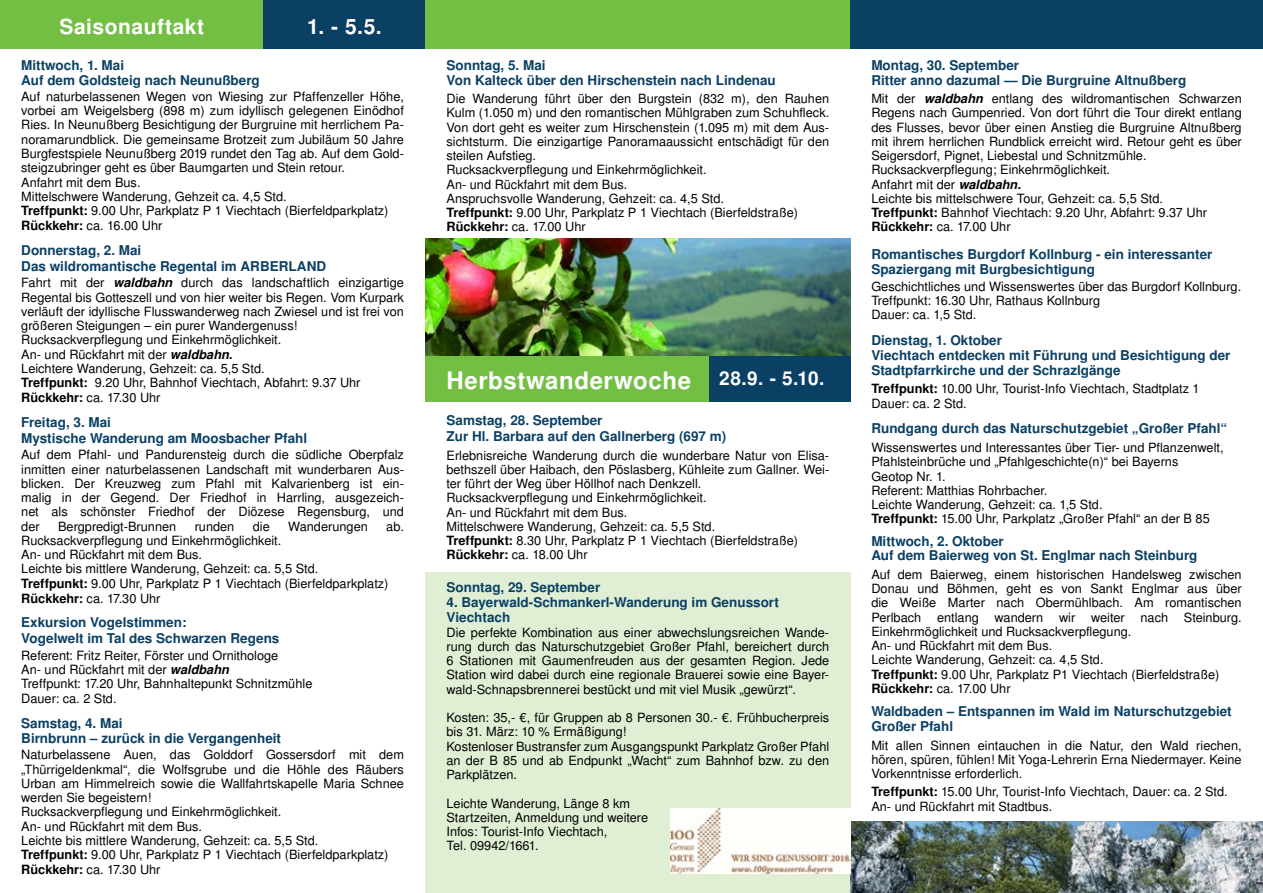
<style>
.page{position:relative;width:1263px;height:893px;background:#fff}
.page>*{position:absolute;margin:0;border:0;box-sizing:border-box;transform-origin:0 0}
.t1{font:700 24px "Nimbus San L";letter-spacing:.025em;color:#fff}
.t2{font:700 21px "Nimbus San L";letter-spacing:.025em;color:#fff}
.t3{font:700 13.5px/15px "Nimbus San L";color:#0b4065}
.t4{font:12.75px/14.2px "Nimbus San L";color:#000}
.s1{font-weight:700}
.s2{font-weight:700;font-style:italic}
</style>
<div class="page">
<img style="left:425px;top:239px;width:425px;height:117px">
<div style="left:0;top:0;width:264px;height:49px;background:#72bf44"></div>
<div style="left:425px;top:356px;width:284px;height:45px;background:#72bf44"></div>
<div style="left:425px;top:0;width:425px;height:49px;background:#72bf44"></div>
<div style="left:850px;top:0;width:413px;height:49px;background:#0b4065"></div>
<div style="left:264px;top:0;width:161px;height:49px;background:#0b4065"></div>
<div style="left:709px;top:356px;width:141px;height:45px;background:#0b4065"></div>
<div style="left:425px;top:573px;width:425px;height:320px;background:#e0efd4"></div>
<img style="left:850px;top:821px;width:413px;height:72px">
<img style="left:670px;top:808px;width:180px;height:66px">
<h2 class="t2" style="left:60px;top:14px;width:146px">Saisonauftakt</h2>
<h2 class="t2" style="left:307px;top:14px;width:76px">1. - 5.5.</h2>
<p class="t3" style="left:21px;top:58px;width:240px">Mittwoch, 1. Mai<br>Auf dem Goldsteig nach Neunußberg</p>
<p class="t4" style="left:21px;top:89px;width:384px">Auf naturbelassenen Wegen von Wiesing zur Pfaffenzeller Höhe, vorbei am Weigelsberg (898 m) zum idyllisch gelegenen Einödhof Ries. In Neunußberg Besichtigung der Burgruine mit herrlichem Pa&shy;noramarundblick. Die gemeinsame Brotzeit zum Jubiläum 50 Jahre Burgfestspiele Neunußberg 2019 rundet den Tag ab. Auf dem Gold&shy;steigzubringer geht es über Baumgarten und Stein retour.<br>Anfahrt mit dem Bus.<br>Mittelschwere Wanderung, Gehzeit ca. 4,5 Std.<br><span class="s1">Treffpunkt:</span> 9.00 Uhr, Parkplatz P 1 Viechtach (Bierfeldparkplatz)<br><span class="s1">Rückkehr:</span> ca. 16.00 Uhr</p>
<p class="t3" style="left:21px;top:242px;width:259px;line-height:16.2px">Donnerstag, 2. Mai<br>Das wildromantische Regental im AR BERLAND</p>
<p class="t4" style="left:21px;top:276px;width:384px">Fahrt mit der <span class="s2">waldbahn</span> durch das landschaftlich einzigartige Regental bis Gotteszell und von hier weiter bis Regen. Vom Kurpark verläuft der idyllische Flusswanderweg nach Zwiesel und ist frei von größeren Steigungen – ein purer Wandergenuss!<br>Rucksackverpflegung und Einkehrmöglichkeit.<br>An- und Rückfahrt mit der <span class="s2">waldbahn.<br></span>Leichtere Wanderung, Gehzeit: ca. 5,5 Std.<br><span class="s1">Treffpunkt:</span> 9.20 Uhr, Bahnhof Viechtach, Abfahrt: 9.37 Uhr <span class="s1">Rückkehr:</span> ca. 17.30 Uhr</p>
<p class="t3" style="left:21px;top:414px;width:287px;line-height:16.2px">Freitag, 3. Mai<br>Mystische Wanderung am Moosbacher Pfahl</p>
<p class="t4" style="left:21px;top:448px;width:384px;text-align:justify">Auf dem Pfahl- und Pandurensteig durch die südliche Oberpfalz inmitten einer naturbelassenen Landschaft mit wunderbaren Aus&shy;blicken. Der Kreuzweg zum Pfahl mit Kalvarienberg ist ein&shy;malig in der Gegend. Der Friedhof in Harrling, ausgezeich&shy;net als schönster Friedhof der Diözese Regensburg, und der</p>
<p class="t4" style="left:58px;top:519px;width:120px">Bergpredigt-Brunnen</p>
<p class="t4" style="left:195px;top:519px;width:41px">runden</p>
<p class="t4" style="left:253px;top:519px;width:19px">die</p>
<p class="t4" style="left:288px;top:519px;width:81px">Wanderungen</p>
<p class="t4" style="left:386px;top:519px;width:19px">ab.</p>
<p class="t4" style="left:21px;top:533px;width:369px">Rucksackverpflegung und Einkehrmöglichkeit.<br>An- und Rückfahrt mit dem Bus.<br>Leichte bis mittlere Wanderung, Gehzeit: ca. 5,5 Std.<br><span class="s1">Treffpunkt:</span> 9.00 Uhr, Parkplatz P 1 Viechtach (Bierfeldparkplatz)<br><span class="s1">Rückkehr:</span> ca. 17.30 Uhr</p>
<p class="t3" style="left:21px;top:615px;width:260px;line-height:16.2px">Exkursion Vogelstimmen:<br>Vogelwelt im Tal des Schwarzen Regens</p>
<p class="t4" style="left:21px;top:648px;width:293px">Referent: Fritz Reiter, Förster und Ornithologe<br>An- und Rückfahrt mit der <span class="s2">waldbahn<br></span>Treffpunkt: 17.20 Uhr, Bahnhaltepunkt Schnitzmühle Dauer: ca. 2 Std.</p>
<p class="t3" style="left:21px;top:716px;width:261px">Samstag, 4. Mai<br>Birnbrunn – zurück in die Vergangenheit</p>
<p class="t4" style="left:21px;top:748px;width:384px">Naturbelassene Auen, das Golddorf Gossersdorf mit dem „Thürrigeldenkmal“, die Wolfsgrube und die Höhle des Räubers Urban am Himmelreich sowie die Wallfahrtskapelle Maria Schnee werden Sie begeistern!<br>Rucksackverpflegung und Einkehrmöglichkeit.<br>An- und Rückfahrt mit dem Bus.<br>Leichte bis mittlere Wanderung, Gehzeit: ca. 5,5 Std.<br><span class="s1">Treffpunkt:</span> 9.00 Uhr, Parkplatz P 1 Viechtach (Bierfeldparkplatz)<br><span class="s1">Rückkehr:</span> ca. 17.30 Uhr</p>
<p class="t3" style="left:446px;top:58px;width:331px">Sonntag, 5. Mai<br>Von Kalteck über den Hirschenstein nach Lindenau</p>
<p class="t4" style="left:446px;top:92px;width:384px">Die Wanderung führt über den Burgstein (832 m), den Rauhen Kulm (1.050 m) und den romantischen Mühlgraben zum Schuhfleck.<br>Von dort geht es weiter zum Hirschenstein (1.095 m) mit dem Aus&shy;sichtsturm. Die einzigartige Panoramaaussicht entschädigt für den steilen Aufstieg.<br>Rucksackverpflegung und Einkehrmöglichkeit.<br>An- und Rückfahrt mit dem Bus.<br>Anspruchsvolle Wanderung, Gehzeit: ca. 4,5 Std.<br><span class="s1">Treffpunkt:</span> 9.00 Uhr, Parkplatz P 1 Viechtach (Bierfeldstraße)<br><span class="s1">Rückkehr:</span> ca. 17.00 Uhr</p>
<h1 class="t1" style="left:446px;top:365px;width:379px">Herbstwanderwoche <sup>28.9.</sup> <sup>-</sup> <sup>5.10.</sup></h1>
<p class="t3" style="left:446px;top:412px;width:281px;line-height:16.2px">Samstag, 28. September<br>Zur Hl. Barbara auf den Gallnerberg (697 m)</p>
<p class="t4" style="left:446px;top:448px;width:384px">Erlebnisreiche Wanderung durch die wunderbare Natur von Elisa&shy;bethszell über Haibach, den Pöslasberg, Kühleite zum Gallner. Wei&shy;ter führt der Weg über Höllhof nach Denkzell.<br>Rucksackverpflegung und Einkehrmöglichkeit.<br>An- und Rückfahrt mit dem Bus.<br>Mittelschwere Wanderung, Gehzeit: ca. 5,5 Std.<br><span class="s1">Treffpunkt:</span> 8.30 Uhr, Parkplatz P 1 Viechtach (Bierfeldstraße)<br><span class="s1">Rückkehr:</span> ca. 18.00 Uhr</p>
<p class="t3" style="left:446px;top:580px;width:155px">Sonntag, 29. September</p>
<p class="t3" style="left:446px;top:595px;width:334px">4. Bayerwald-Schmankerl-Wanderung im Genussort<br>Viechtach</p>
<p class="t4" style="left:446px;top:625px;width:384px;text-align:justify">Die perfekte Kombination aus einer abwechslungsreichen Wande&shy;rung durch das Naturschutzgebiet Großer Pfahl, bereichert durch 6 Stationen mit Gaumenfreuden aus der gesamten Region. Jede Station wird dabei durch eine regionale Brauerei sowie eine Bayer&shy;wald-Schnapsbrennerei bestückt und mit viel Musik „gewürzt“.</p>
<p class="t4" style="left:446px;top:711px;width:384px">Kosten: 35,- €, für Gruppen ab 8 Personen 30.- €. Frühbucherpreis bis 31. März: 10 % Ermäßigung!<br>Kostenloser Bustransfer zum Ausgangspunkt Parkplatz Großer Pfahl an der B 85 und ab Endpunkt „Wacht“ zum Bahnhof bzw. zu den Parkplätzen.</p>
<p class="t4" style="left:446px;top:796px;width:203px">Leichte Wanderung, Länge 8 km<br>Startzeiten, Anmeldung und weitere<br>Infos: Tourist-Info Viechtach,<br>Tel. 09942/1661.</p>
<p class="t3" style="left:871px;top:58px;width:316px">Montag, 30. September<br>Ritter anno dazumal — Die Burgruine Altnußberg</p>
<p class="t4" style="left:871px;top:92px;width:372px">Mit der <span class="s2">waldbahn</span> entlang des wildromantischen Schwarzen Regens nach Gumpenried. Von dort führt die Tour direkt entlang des Flusses, bevor über einen Anstieg die Burgruine Altnußberg mit ihrem herrlichen Rundblick erreicht wird. Retour geht es über Seigersdorf, Pignet, Liebestal und Schnitzmühle.<br>Rucksackverpflegung; Einkehrmöglichkeit.<br>Anfahrt mit der <span class="s2">waldbahn.<br></span>Leichte bis mittelschwere Tour, Gehzeit: ca. 5,5 Std.<br><span class="s1">Treffpunkt:</span> Bahnhof Viechtach: 9.20 Uhr, Abfahrt: 9.37 Uhr <span class="s1">Rückkehr:</span> ca. 17.00 Uhr</p>
<p class="t3" style="left:871px;top:247px;width:343px">Romantisches Burgdorf Kollnburg - ein interessanter<br>Spaziergang mit Burgbesichtigung</p>
<p class="t4" style="left:871px;top:279px;width:371px">Geschichtliches und Wissenswertes über das Burgdorf Kollnburg.<br>Treffpunkt: 16.30 Uhr, Rathaus Kollnburg<br>Dauer: ca. 1,5 Std.</p>
<p class="t3" style="left:871px;top:333px;width:361px">Dienstag, 1. Oktober<br>Viechtach entdecken mit Führung und Besichtigung der<br>Stadtpfarrkirche und der Schrazlgänge</p>
<p class="t4" style="left:871px;top:382px;width:330px"><span class="s1">Treffpunkt:</span> 10.00 Uhr, Tourist-Info Viechtach, Stadtplatz 1<br>Dauer: ca. 2 Std.</p>
<p class="t3" style="left:871px;top:421px;width:357px">Rundgang durch das Naturschutzgebiet „Großer Pfahl“</p>
<p class="t4" style="left:871px;top:441px;width:354px">Wissenswertes und Interessantes über Tier- und Pflanzenwelt, Pfahlsteinbrüche und „Pfahlgeschichte(n)“ bei Bayerns<br>Geotop Nr. 1.<br>Referent: Matthias Rohrbacher.<br>Leichte Wanderung, Gehzeit: ca. 1,5 Std.<br><span class="s1">Treffpunkt:</span> 15.00 Uhr, Parkplatz „Großer Pfahl“ an der B 85</p>
<p class="t3" style="left:871px;top:534px;width:328px;line-height:14.2px">Mittwoch, 2. Oktober<br>Auf dem Baierweg von St. Englmar nach Steinburg</p>
<p class="t4" style="left:871px;top:567px;width:372px">Auf dem Baierweg, einem historischen Handelsweg zwischen Donau und Böhmen, geht es von Sankt Englmar aus über die Weiße Marter nach Obermühlbach. Am romantischen Perlbach entlang wandern wir weiter nach Steinburg.<br>Einkehrmöglichkeit und Rucksackverpflegung.<br>An- und Rückfahrt mit dem Bus.<br>Leichte Wanderung, Gehzeit: ca. 4,5 Std.<br><span class="s1">Treffpunkt:</span> 9.00 Uhr, Parkplatz P1 Viechtach (Bierfeldstraße)<br><span class="s1">Rückkehr:</span> ca. 17.00 Uhr</p>
<p class="t3" style="left:871px;top:704px;width:362px">Waldbaden – Entspannen im Wald im Naturschutzgebiet<br>Großer Pfahl</p>
<p class="t4" style="left:871px;top:738px;width:372px;text-align:justify">Mit allen Sinnen eintauchen in die Natur, den Wald riechen, hören, spüren, fühlen! Mit Yoga-Lehrerin Erna Niedermayer. Keine Vorkenntnisse erforderlich.</p>
<p class="t4" style="left:871px;top:784px;width:358px;line-height:15px"><span class="s1">Treffpunkt:</span> 15.00 Uhr, Tourist-Info Viechtach, Dauer: ca. 2 Std.<br>An- und Rückfahrt mit Stadtbus.</p>
</div>
